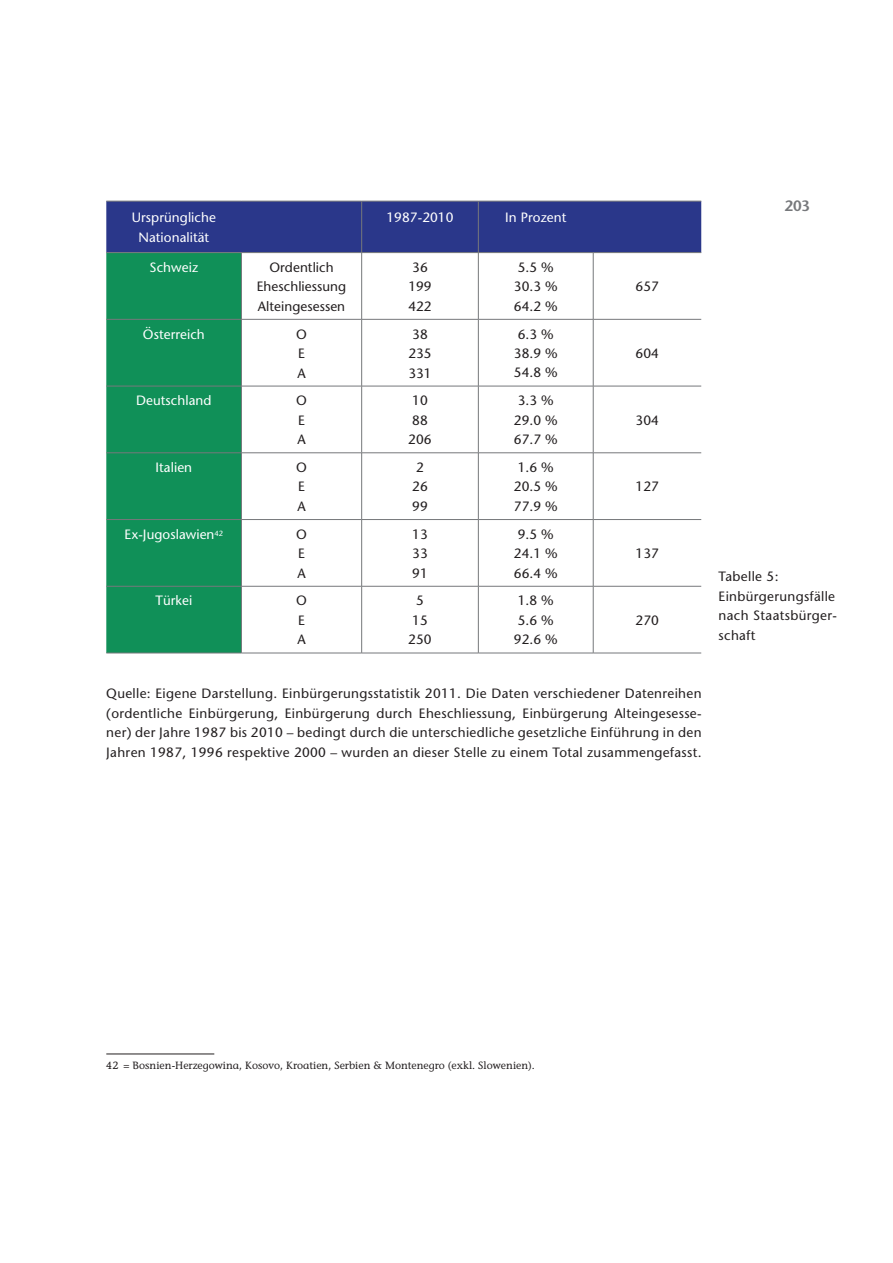
<style>
.page{position:relative;width:893px;height:1263px;background:#fff}
.page>*{position:absolute;margin:0;border:0;box-sizing:border-box;transform-origin:0 0}
.t1{font:600 15px "Stone Sans";color:#76787b}
.t2{font:13.5px/19.5px "Stone Sans";letter-spacing:.005em;color:#231f20}
.t3{font:13.5px/19.5px "Stone Sans";letter-spacing:.005em;color:#fff;text-align:center}
.t4{font:13.5px/19.5px "Stone Sans";letter-spacing:.025em;color:#231f20}
.t5{font:10.5px "Stone Informal";color:#231f20}
</style>
<div class="page">
<div style="left:106px;top:202px;width:595px;height:50px;background:#2a378a"></div>
<div style="left:106px;top:253px;width:135px;height:400px;background:#109058"></div>
<hr style="left:106px;top:201px;width:135px;height:1px;background:#76787b">
<hr style="left:241px;top:201px;width:121px;height:1px;background:#76787b">
<hr style="left:362px;top:201px;width:116px;height:1px;background:#76787b">
<hr style="left:361px;top:201px;width:1px;height:51px;background:#76787b">
<hr style="left:478px;top:201px;width:115px;height:1px;background:#76787b">
<hr style="left:478px;top:201px;width:1px;height:51px;background:#76787b">
<hr style="left:593px;top:201px;width:108px;height:1px;background:#76787b">
<hr style="left:106px;top:252px;width:135px;height:1px;background:#76787b">
<hr style="left:241px;top:252px;width:121px;height:1px;background:#76787b">
<hr style="left:241px;top:253px;width:1px;height:66px;background:#76787b">
<hr style="left:362px;top:252px;width:116px;height:1px;background:#76787b">
<hr style="left:361px;top:253px;width:1px;height:66px;background:#76787b">
<hr style="left:478px;top:252px;width:115px;height:1px;background:#76787b">
<hr style="left:478px;top:253px;width:1px;height:66px;background:#76787b">
<hr style="left:593px;top:252px;width:108px;height:1px;background:#76787b">
<hr style="left:593px;top:253px;width:1px;height:66px;background:#76787b">
<hr style="left:106px;top:319px;width:135px;height:1px;background:#76787b">
<hr style="left:241px;top:319px;width:121px;height:1px;background:#76787b">
<hr style="left:241px;top:319px;width:1px;height:67px;background:#76787b">
<hr style="left:362px;top:319px;width:116px;height:1px;background:#76787b">
<hr style="left:361px;top:319px;width:1px;height:67px;background:#76787b">
<hr style="left:478px;top:319px;width:115px;height:1px;background:#76787b">
<hr style="left:478px;top:319px;width:1px;height:67px;background:#76787b">
<hr style="left:593px;top:319px;width:108px;height:1px;background:#76787b">
<hr style="left:593px;top:319px;width:1px;height:67px;background:#76787b">
<hr style="left:106px;top:386px;width:135px;height:1px;background:#76787b">
<hr style="left:241px;top:386px;width:121px;height:1px;background:#76787b">
<hr style="left:241px;top:386px;width:1px;height:67px;background:#76787b">
<hr style="left:362px;top:386px;width:116px;height:1px;background:#76787b">
<hr style="left:361px;top:386px;width:1px;height:67px;background:#76787b">
<hr style="left:478px;top:386px;width:115px;height:1px;background:#76787b">
<hr style="left:478px;top:386px;width:1px;height:67px;background:#76787b">
<hr style="left:593px;top:386px;width:108px;height:1px;background:#76787b">
<hr style="left:593px;top:386px;width:1px;height:67px;background:#76787b">
<hr style="left:106px;top:452px;width:135px;height:1px;background:#76787b">
<hr style="left:241px;top:452px;width:121px;height:1px;background:#76787b">
<hr style="left:241px;top:453px;width:1px;height:66px;background:#76787b">
<hr style="left:362px;top:452px;width:116px;height:1px;background:#76787b">
<hr style="left:361px;top:453px;width:1px;height:66px;background:#76787b">
<hr style="left:478px;top:452px;width:115px;height:1px;background:#76787b">
<hr style="left:478px;top:453px;width:1px;height:66px;background:#76787b">
<hr style="left:593px;top:452px;width:108px;height:1px;background:#76787b">
<hr style="left:593px;top:453px;width:1px;height:66px;background:#76787b">
<hr style="left:106px;top:519px;width:135px;height:1px;background:#76787b">
<hr style="left:241px;top:519px;width:121px;height:1px;background:#76787b">
<hr style="left:241px;top:520px;width:1px;height:66px;background:#76787b">
<hr style="left:362px;top:519px;width:116px;height:1px;background:#76787b">
<hr style="left:361px;top:520px;width:1px;height:66px;background:#76787b">
<hr style="left:478px;top:519px;width:115px;height:1px;background:#76787b">
<hr style="left:478px;top:520px;width:1px;height:66px;background:#76787b">
<hr style="left:593px;top:519px;width:108px;height:1px;background:#76787b">
<hr style="left:593px;top:520px;width:1px;height:66px;background:#76787b">
<hr style="left:106px;top:586px;width:135px;height:1px;background:#76787b">
<hr style="left:241px;top:586px;width:121px;height:1px;background:#76787b">
<hr style="left:241px;top:586px;width:1px;height:67px;background:#76787b">
<hr style="left:362px;top:586px;width:116px;height:1px;background:#76787b">
<hr style="left:361px;top:586px;width:1px;height:67px;background:#76787b">
<hr style="left:478px;top:586px;width:115px;height:1px;background:#76787b">
<hr style="left:478px;top:586px;width:1px;height:67px;background:#76787b">
<hr style="left:593px;top:586px;width:108px;height:1px;background:#76787b">
<hr style="left:593px;top:586px;width:1px;height:67px;background:#76787b">
<hr style="left:106px;top:653px;width:135px;height:1px;background:#76787b">
<hr style="left:241px;top:653px;width:121px;height:1px;background:#76787b">
<hr style="left:362px;top:653px;width:116px;height:1px;background:#76787b">
<hr style="left:478px;top:653px;width:115px;height:1px;background:#76787b">
<hr style="left:593px;top:653px;width:108px;height:1px;background:#76787b">
<hr style="left:106px;top:1053px;width:108px;height:1px;background:#231f20">
<p class="t3" style="left:132px;top:208px;width:86px">Ursprüngliche<br>Nationalität</p>
<p class="t3" style="left:386px;top:208px;width:69px">1987-2010</p>
<p class="t3" style="left:505px;top:208px;width:63px">In Prozent</p>
<p class="t3" style="left:150px;top:257px;width:50px">Schweiz</p>
<p class="t2" style="left:257px;top:257px;width:91px;text-align:center">Ordentlich<br>Eheschliessung<br>Alteingesessen</p>
<p class="t2" style="left:408px;top:257px;width:25px">36<br>199<br>422</p>
<p class="t2" style="left:514px;top:257px;width:45px">5.5 %<br>30.3 %<br>64.2 %</p>
<p class="t3" style="left:143px;top:324px;width:63px">Österreich</p>
<p class="t2" style="left:296px;top:324px;width:12px">O<br>E<br>A</p>
<p class="t2" style="left:408px;top:324px;width:25px">38<br>235<br>331</p>
<p class="t2" style="left:514px;top:324px;width:45px">6.3 %<br>38.9 %<br>54.8 %</p>
<p class="t3" style="left:136px;top:391px;width:77px">Deutschland</p>
<p class="t2" style="left:296px;top:391px;width:12px">O<br>E<br>A</p>
<p class="t2" style="left:408px;top:391px;width:25px">10<br>88<br>206</p>
<p class="t2" style="left:514px;top:391px;width:45px">3.3 %<br>29.0 %<br>67.7 %</p>
<p class="t3" style="left:156px;top:457px;width:38px">Italien</p>
<p class="t2" style="left:296px;top:457px;width:12px">O<br>E<br>A</p>
<p class="t2" style="left:412px;top:457px;width:17px">2<br>26<br>99</p>
<p class="t2" style="left:514px;top:457px;width:45px">1.6 %<br>20.5 %<br>77.9 %</p>
<p class="t3" style="left:125px;top:524px;width:100px">Ex-Jugoslawien<sup>42</sup></p>
<p class="t2" style="left:296px;top:524px;width:12px">O<br>E<br>A</p>
<p class="t2" style="left:412px;top:524px;width:17px;text-align:justify">13<br>33<br>91</p>
<p class="t2" style="left:514px;top:524px;width:45px">9.5 %<br>24.1 %<br>66.4 %</p>
<p class="t3" style="left:155px;top:591px;width:38px">Türkei</p>
<p class="t2" style="left:296px;top:591px;width:12px">O<br>E<br>A</p>
<p class="t2" style="left:408px;top:591px;width:25px;text-align:center">5<br>15<br>250</p>
<p class="t2" style="left:514px;top:591px;width:45px">1.8 %<br>5.6 %<br>92.6 %</p>
<p class="t2" style="left:636px;top:277px;width:25px">657</p>
<p class="t2" style="left:636px;top:343px;width:25px">604</p>
<p class="t2" style="left:636px;top:410px;width:25px">304</p>
<p class="t2" style="left:636px;top:477px;width:25px">127</p>
<p class="t2" style="left:635px;top:544px;width:25px">137</p>
<p class="t2" style="left:635px;top:610px;width:25px">270</p>
<p class="t2" style="left:106px;top:684px;width:597px;text-align:justify">Quelle: Eigene Darstellung. Einbürgerungsstatistik 2011. Die Daten verschiedener Datenreihen (ordentliche Einbürgerung, Einbürgerung durch Eheschliessung, Einbürgerung Alteingesesse&shy;ner) der Jahre 1987 bis 2010 – bedingt durch die unterschiedliche gesetzliche Einführung in den Jahren 1987, 1996 respektive 2000 – wurden an dieser Stelle zu einem Total zusammengefasst.</p>
<p class="t1" style="left:784px;top:196px;width:27px">203</p>
<p class="t4" style="left:719px;top:567px;width:120px">Tabelle 5:<br>Einbürgerungsfälle nach Staatsbürger&shy;schaft</p>
<p class="t5" style="left:106px;top:1059px;width:430px">42 = Bosnien-Herzegowina, Kosovo, Kroatien, Serbien &amp; Montenegro (exkl. Slowenien).</p>
</div>
